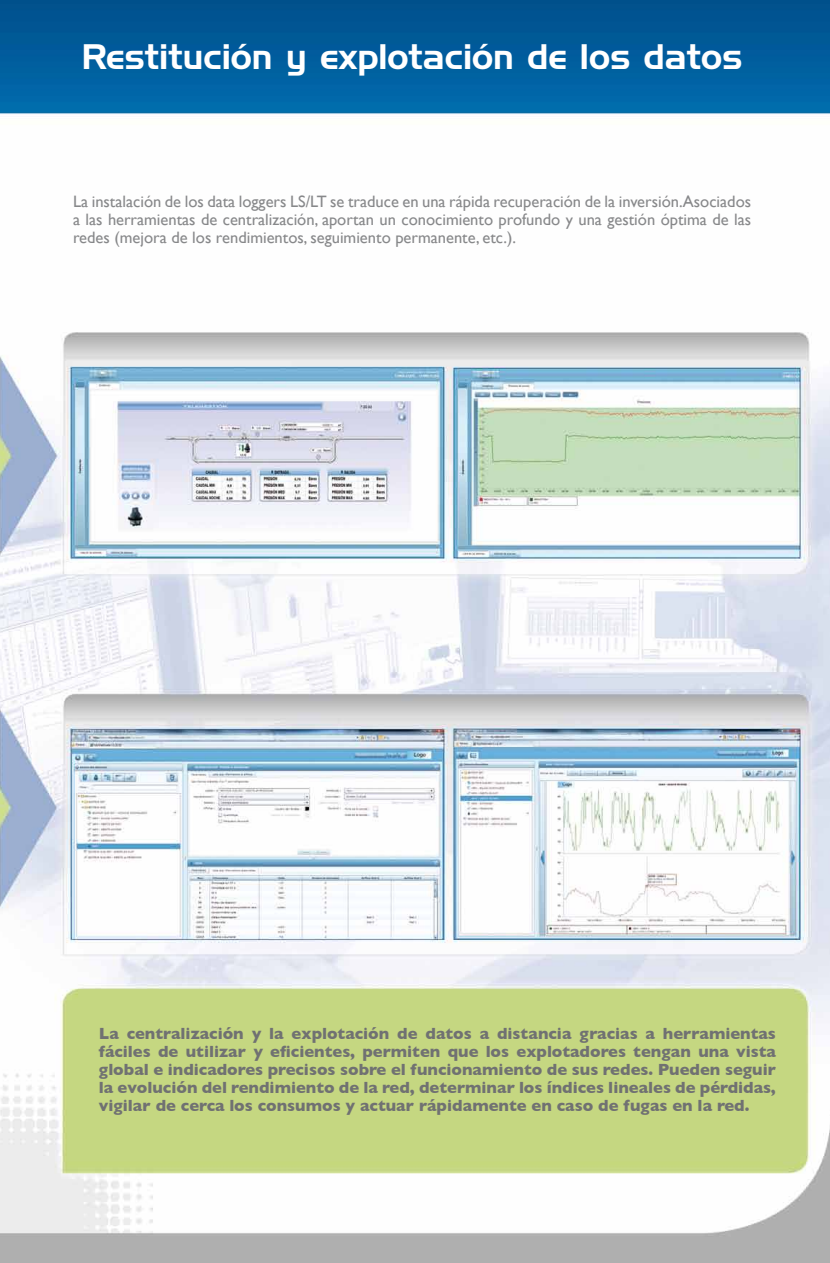
<style>
.page{position:relative;width:830px;height:1263px;background:#fff}
.page>*{position:absolute;margin:0;border:0;box-sizing:border-box;transform-origin:0 0}
.t1{font:34.5px "Handel Gothic BT";color:#fff}
.t2{font:700 16.5px/18px "Gill Sans";color:#707172;text-align:justify}
.t3{font:16.5px/18px "Gill Sans";color:#87888a;text-align:justify}
</style>
<div class="page">
<img style="left:0;top:0;width:829px;height:1263px">
<h1 class="t1" style="left:82px;top:36px;width:662px">Restitución y explotación de los datos</h1>
<p class="t3" style="left:73px;top:192px;width:679px">La instalación de los data loggers LS/LT se traduce en una rápida recuperación de la inversión.Asociados a las herramientas de centralización, aportan un conocimiento profundo y una gestión óptima de las redes (mejora de los rendimientos, seguimiento permanente, etc.).</p>
<p class="t2" style="left:99px;top:1025px;width:678px">La centralización y la explotación de datos a distancia gracias a herramientas fáciles de utilizar y eficientes, permiten que los explotadores tengan una vista global e indicadores precisos sobre el funcionamiento de sus redes. Pueden seguir la evolución del rendimiento de la red, determinar los índices lineales de pérdidas, vigilar de cerca los consumos y actuar rápidamente en caso de fugas en la red.</p>
</div>
